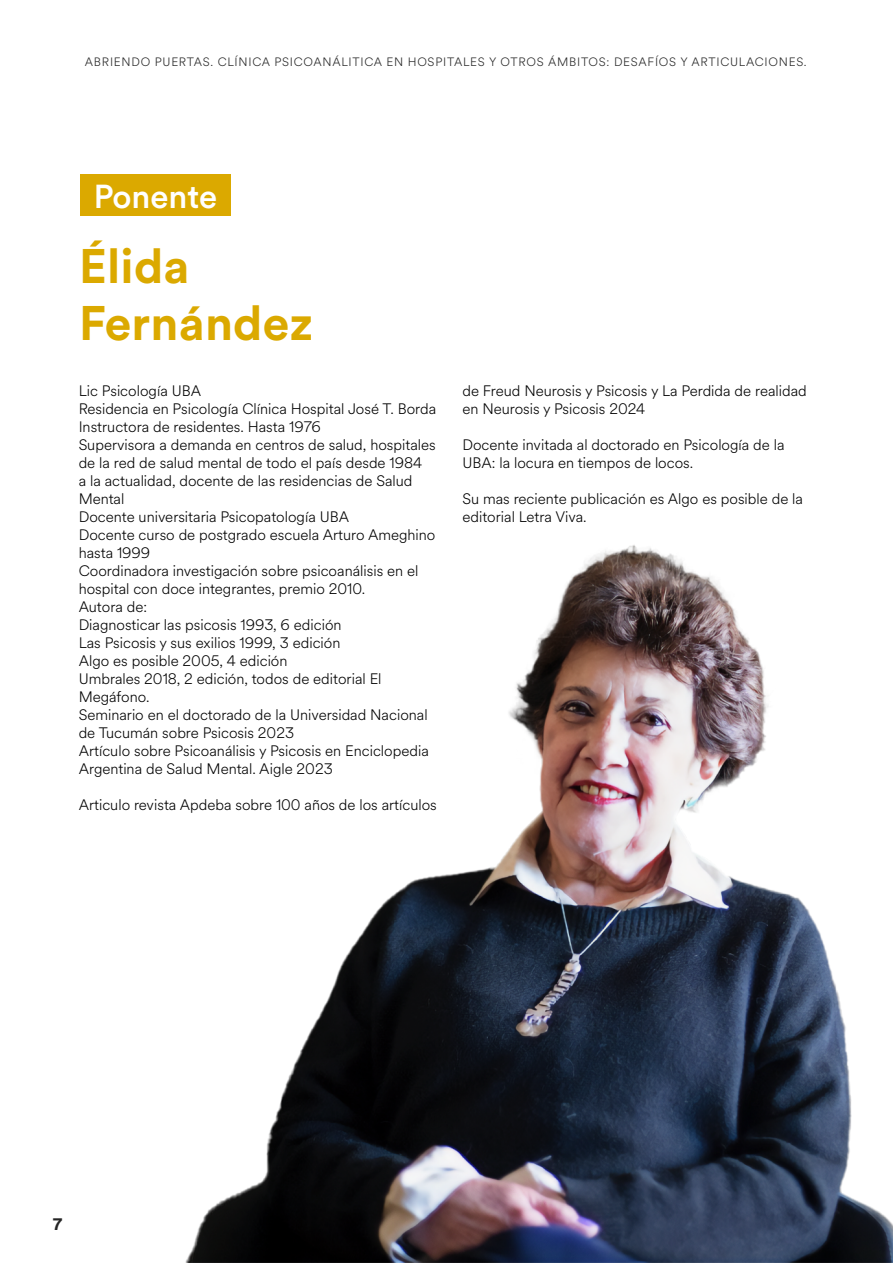
<style>
.page{position:relative;width:893px;height:1263px;background:#fff}
.page>*{position:absolute;margin:0;border:0;box-sizing:border-box;transform-origin:0 0}
.t1{font:700 48px/57.6px "Circular Std";letter-spacing:.005em;color:#dba900}
.t2{font:500 32.85px "Circular Std";color:#fff}
.t3{font:700 18px "Circular Std";color:#252525}
.t4{font:300 15px/18px "Circular Spotify Text";color:#000}
.t5{font:300 12px "Circular Spotify Text";letter-spacing:.06em;color:#252525}
</style>
<div class="page">
<div style="left:80px;top:174px;width:151px;height:41px;background:#dba900"></div>
<img style="left:185px;top:545px;width:708px;height:718px">
<p class="t5" style="left:85px;top:54px;width:723px">ABRIENDO PUERTAS. CLÍNICA PSICOANÁLITICA EN HOSPITALES Y OTROS ÁMBITOS: DESAFÍOS Y ARTICULACIONES.</p>
<h2 class="t2" style="left:94px;top:176px;width:125px">Ponente</h2>
<h1 class="t1" style="left:79px;top:236px;width:235px">Élida<br>Fernández</h1>
<p class="t4" style="left:79px;top:382px;width:359px">Lic Psicología UBA<br>Residencia en Psicología Clínica Hospital José T. Borda Instructora de residentes. Hasta 1976<br>Supervisora a demanda en centros de salud, hospitales de la red de salud mental de todo el país desde 1984<br>a la actualidad, docente de las residencias de Salud Mental<br>Docente universitaria Psicopatología UBA<br>Docente curso de postgrado escuela Arturo Ameghino hasta 1999<br>Coordinadora investigación sobre psicoanálisis en el hospital con doce integrantes, premio 2010.<br>Autora de:<br>Diagnosticar las psicosis 1993, 6 edición<br>Las Psicosis y sus exilios 1999, 3 edición<br>Algo es posible 2005, 4 edición<br>Umbrales 2018, 2 edición, todos de editorial El Megáfono.<br>Seminario en el doctorado de la Universidad Nacional de Tucumán sobre Psicosis 2023<br>Artículo sobre Psicoanálisis y Psicosis en Enciclopedia Argentina de Salud Mental. Aigle 2023</p>
<p class="t4" style="left:79px;top:796px;width:360px">Articulo revista Apdeba sobre 100 años de los artículos</p>
<p class="t4" style="left:462px;top:382px;width:346px">de Freud Neurosis y Psicosis y La Perdida de realidad en Neurosis y Psicosis 2024</p>
<p class="t4" style="left:462px;top:436px;width:324px">Docente invitada al doctorado en Psicología de la<br>UBA: la locura en tiempos de locos.</p>
<p class="t4" style="left:462px;top:490px;width:342px">Su mas reciente publicación es Algo es posible de la editorial Letra Viva.</p>
<p class="t3" style="left:53px;top:1212px;width:11px">7</p>
</div>
